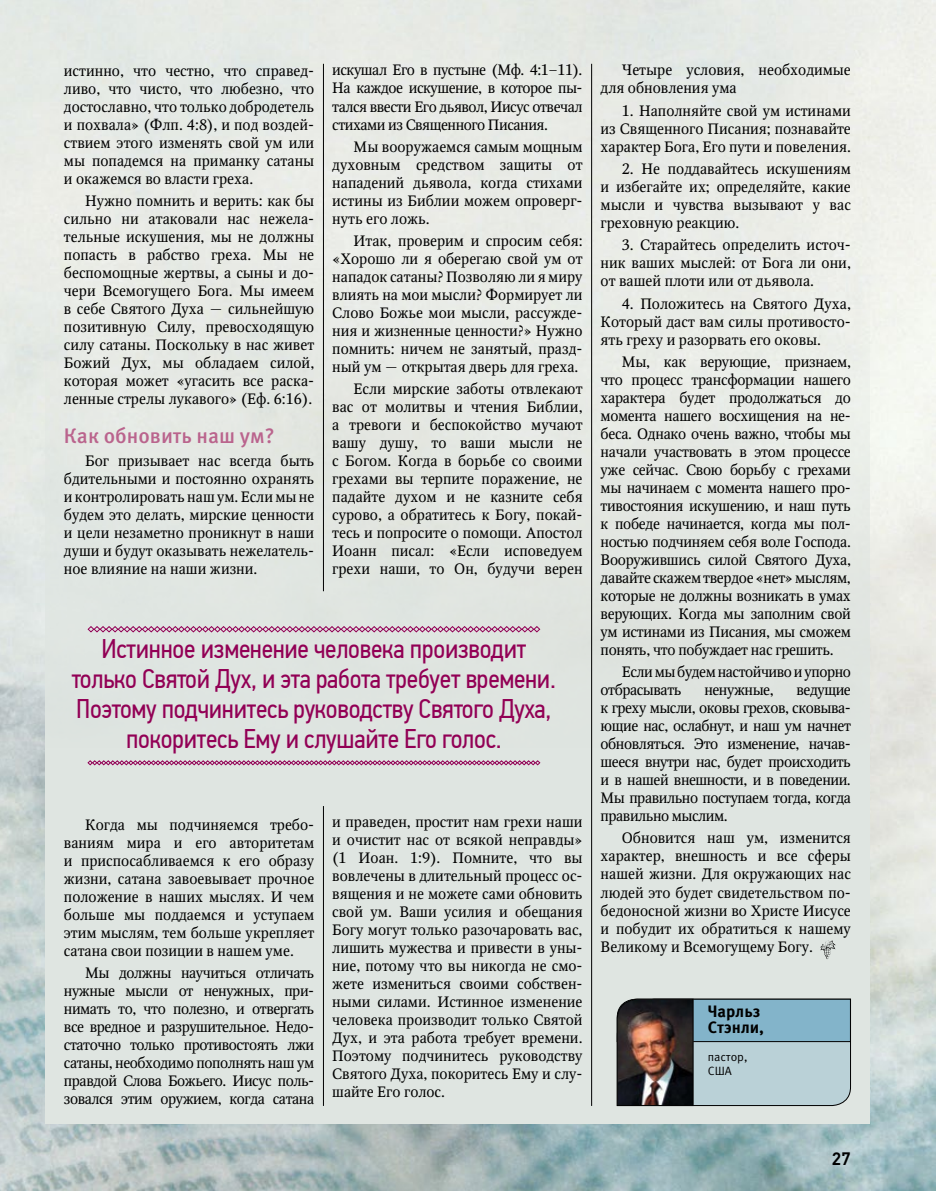
<style>
.page{position:relative;width:936px;height:1191px;background:#fff}
.page>*{position:absolute;margin:0;border:0;box-sizing:border-box;transform-origin:0 0}
.t1{font:27px/30px "PF Din Text Cond Pro";letter-spacing:-.01em;color:#920055;text-align:center}
.t2{font:500 21px "Meta Pro";color:#ba648d}
.t3{font:500 18px "PF Din Text Pro";color:#000}
.t4{font:700 16.5px/16.5px "Meta Pro";color:#000}
.t5{font:15px/18px "Octava";color:#000;text-align:justify}
.t6{font:15px/18px "Octava";letter-spacing:-.03em;color:#000}
.t7{font:12px/13.5px "Meta Pro";color:#000}
</style>
<div class="page">
<img style="left:0;top:0;width:935px;height:1191px">
<div style="left:45px;top:264px;width:824px;height:860px;background:#dfe5e1"></div>
<svg style="left:820px;top:940px;width:15px;height:19px"></svg>
<hr style="left:323px;top:64px;width:1px;height:527px;background:#000">
<hr style="left:323px;top:806px;width:1px;height:300px;background:#000">
<hr style="left:591px;top:64px;width:1px;height:1042px;background:#000">
<svg style="left:616px;top:998px;width:235px;height:108px;background:#839399"></svg>
<svg style="left:87px;top:626px;width:453px;height:6px"></svg>
<svg style="left:87px;top:760px;width:453px;height:5px"></svg>
<p class="t5" style="left:64px;top:61px;width:252px">истинно, что честно, что справед&shy;ливо, что чисто, что любезно, что достославно, что только добродетель и похвала» (Флп. 4:8), и под воздей&shy;ствием этого изменять свой ум или мы попадемся на приманку сатаны и окажемся во власти греха.</p>
<p class="t5" style="left:64px;top:191px;width:252px;text-indent:21px">Нужно помнить и верить: как бы сильно ни атаковали нас нежела&shy;тельные искушения, мы не должны попасть в рабство греха. Мы не беспомощные жертвы, а сыны и до&shy;чери Всемогущего Бога. Мы имеем в себе Святого Духа — сильнейшую позитивную Силу, превосходящую силу сатаны. Поскольку в нас живет Божий Дух, мы обладаем силой, которая может «угасить все раска&shy;ленные стрелы лукавого» (Еф. 6:16).</p>
<h2 class="t2" style="left:64px;top:423px;width:212px">Как обновить наш ум?</h2>
<p class="t5" style="left:64px;top:451px;width:252px;text-indent:21px">Бог призывает нас всегда быть бдительными и постоянно охранять и контролировать наш ум. Если мы не будем это делать, мирские ценности и цели незаметно проникнут в наши души и будут оказывать нежелатель&shy;ное влияние на наши жизни.</p>
<p class="t5" style="left:332px;top:61px;width:252px">искушал Его в пустыне (Мф. 4:1–11).<br>На каждое искушение, в которое пы&shy;тался ввести Его дьявол, Иисус отвечал стихами из Священного Писания.</p>
<p class="t5" style="left:332px;top:137px;width:252px;text-indent:21px">Мы вооружаемся самым мощным духовным средством защиты от нападений дьявола, когда стихами истины из Библии можем опроверг&shy;нуть его ложь.</p>
<p class="t5" style="left:332px;top:232px;width:252px;text-indent:21px">Итак, проверим и спросим себя: «Хорошо ли я оберегаю свой ум от нападок сатаны? Позволяю ли я миру влиять на мои мысли? Формирует ли Слово Божье мои мысли, рассужде&shy;ния и жизненные ценности?» Нужно помнить: ничем не занятый, празд&shy;ный ум — открытая дверь для греха.</p>
<p class="t5" style="left:332px;top:380px;width:252px;text-indent:21px">Если мирские заботы отвлекают вас от молитвы и чтения Библии, а тревоги и беспокойство мучают вашу душу, то ваши мысли не с Богом. Когда в борьбе со своими грехами вы терпите поражение, не падайте духом и не казните себя сурово, а обратитесь к Богу, покай&shy;тесь и попросите о помощи. Апостол Иоанн писал: «Если исповедуем грехи наши, то Он, будучи верен</p>
<h1 class="t1" style="left:72px;top:633px;width:485px">Истинное изменение человека производит только Святой Дух, и эта работа требует времени.<br>Поэтому подчинитесь руководству Святого Духа, покоритесь Ему и слушайте Его голос.</h1>
<p class="t5" style="left:64px;top:815px;width:252px;text-indent:21px">Когда мы подчиняемся требо&shy;ваниям мира и его авторитетам и приспосабливаемся к его образу жизни, сатана завоевывает прочное положение в наших мыслях. И чем больше мы поддаемся и уступаем этим мыслям, тем больше укрепляет сатана свои позиции в нашем уме.</p>
<p class="t5" style="left:64px;top:964px;width:252px;text-indent:21px">Мы должны научиться отличать нужные мысли от ненужных, при&shy;нимать то, что полезно, и отвергать все вредное и разрушительное. Недо&shy;статочно только противостоять лжи сатаны, необходимо пополнять наш ум правдой Слова Божьего. Иисус поль&shy;зовался этим оружием, когда сатана</p>
<p class="t5" style="left:332px;top:812px;width:252px">и праведен, простит нам грехи наши и очистит нас от всякой неправды» (1 Иоан. 1:9). Помните, что вы вовлечены в длительный процесс ос&shy;вящения и не можете сами обновить свой ум. Ваши усилия и обещания Богу могут только разочаровать вас, лишить мужества и привести в уны&shy;ние, потому что вы никогда не смо&shy;жете измениться своими собствен&shy;ными силами. Истинное изменение человека производит только Святой Дух, и эта работа требует времени.<br>Поэтому подчинитесь руководству Святого Духа, покоритесь Ему и слу&shy;шайте Его голос.</p>
<p class="t5" style="left:600px;top:61px;width:252px;text-indent:21px">Четыре условия, необходимые для обновления ума</p>
<p class="t5" style="left:600px;top:101px;width:252px;text-indent:21px">1. Наполняйте свой ум истинами из Священного Писания; познавайте характер Бога, Его пути и повеления.</p>
<p class="t5" style="left:600px;top:160px;width:252px;text-indent:21px">2. Не поддавайтесь искушениям и избегайте их; определяйте, какие мысли и чувства вызывают у вас греховную реакцию.</p>
<p class="t5" style="left:600px;top:236px;width:252px;text-indent:21px">3. Старайтесь определить источ&shy;ник ваших мыслей: от Бога ли они, от вашей плоти или от дьявола.</p>
<p class="t5" style="left:600px;top:294px;width:252px;text-indent:21px">4. Положитесь на Святого Духа, Который даст вам силы противосто&shy;ять греху и разорвать его оковы.</p>
<p class="t5" style="left:600px;top:352px;width:252px;text-indent:21px">Мы, как верующие, признаем, что процесс трансформации нашего характера будет продолжаться до момента нашего восхищения на не&shy;беса. Однако очень важно, чтобы мы начали участвовать в этом процессе уже сейчас. Свою борьбу с грехами мы начинаем с момента нашего про&shy;тивостояния искушению, и наш путь к победе начинается, когда мы пол&shy;ностью подчиняем себя воле Господа.<br>Вооружившись силой Святого Духа, давайте скажем твердое «нет» мыслям, которые не должны возникать в умах верующих. Когда мы заполним свой ум истинами из Писания, мы сможем понять, что побуждает нас грешить.</p>
<p class="t6" style="left:600px;top:663px;width:252px;text-indent:21px">Если мы будем настойчиво и упорно отбрасывать</p>
<p class="t5" style="left:600px;top:681px;width:252px;text-indent:196px">ведущие к греху мысли, оковы грехов, сковыва&shy;ющие нас, ослабнут, и наш ум начнет обновляться. Это изменение, начав&shy;шееся внутри нас, будет происходить и в нашей внешности, и в поведении.<br>Мы правильно поступаем тогда, когда правильно мыслим.</p>
<p class="t5" style="left:600px;top:829px;width:252px;text-indent:21px">Обновится наш ум, изменится характер, внешность и все сферы нашей жизни. Для окружающих нас людей это будет свидетельством по&shy;бедоносной жизни во Христе Иисусе и побудит их обратиться к нашему Великому и Всемогущему Богу.</p>
<p class="t6" style="left:704px;top:681px;width:71px">ненужные,</p>
<p class="t4" style="left:707px;top:1003px;width:58px">Чарльз<br>Стэнли,</p>
<p class="t7" style="left:707px;top:1050px;width:41px">пастор,<br>США</p>
<p class="t3" style="left:831px;top:1147px;width:20px">27</p>
</div>
